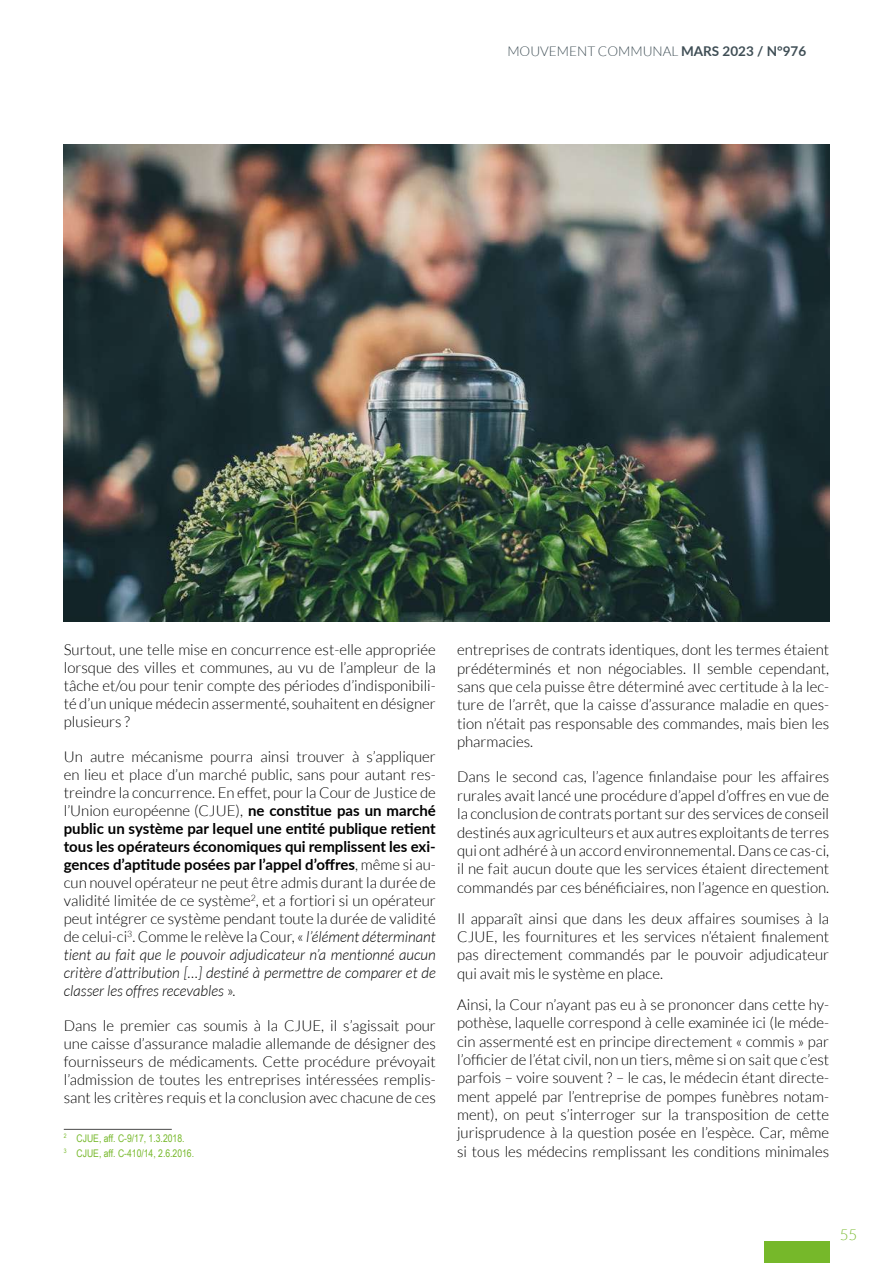
<style>
.page{position:relative;width:893px;height:1263px;background:#fff}
.page>*{position:absolute;margin:0;border:0;box-sizing:border-box;transform-origin:0 0}
.t1{font:300 15px/18.3px "Lato";color:#000;text-align:justify}
.t2{font:300 15px "Lato";color:#76b82a}
.t3{font:300 13.5px "Lato";color:#3f4e55}
.t4{font:10.5px/14.7px "Arial Narrow";color:#76b82a}
.s1{font-weight:700}
.s2{font-style:italic}
</style>
<div class="page">
<div style="left:764px;top:1241px;width:65px;height:22px;background:#76b82a"></div>
<hr style="left:64px;top:1129px;width:108px;height:1px;background:#4a4a49">
<img style="left:64px;top:145px;width:765px;height:477px">
<p class="t3" style="left:507px;top:44px;width:300px">MOUVEMENT COMMUNAL <span class="s1">MARS 2023 / N°976</span></p>
<p class="t1" style="left:64px;top:641px;width:374px">Surtout, une telle mise en concurrence est-elle appropriée lorsque des villes et communes, au vu de l’ampleur de la tâche et/ou pour tenir compte des périodes d’indisponibili&shy;té d’un unique médecin assermenté, souhaitent en désigner plusieurs ?</p>
<p class="t1" style="left:64px;top:748px;width:374px">Un autre mécanisme pourra ainsi trouver à s’appliquer en lieu et place d’un marché public, sans pour autant res&shy;treindre la concurrence. En effet, pour la Cour de Justice de l’Union européenne (CJUE), <span class="s1">ne constitue pas un marché public un système par lequel une entité publique retient tous les opérateurs économiques qui remplissent les exi&shy;gences d’aptitude posées par l’appel d’offres</span>, même si au&shy;cun nouvel opérateur ne peut être admis durant la durée de validité limitée de ce système<sup>2</sup>, et a fortiori si un opérateur peut intégrer ce système pendant toute la durée de validité de celui-ci<sup>3</sup>. Comme le relève la Cour, « <span class="s2">l’élément déterminant tient au fait que le pouvoir adjudicateur n’a mentionné aucun critère d’attribution […] destiné à permettre de comparer et de classer les offres recevables</span> ».</p>
<p class="t1" style="left:64px;top:1017px;width:374px">Dans le premier cas soumis à la CJUE, il s’agissait pour une caisse d’assurance maladie allemande de désigner des fournisseurs de médicaments. Cette procédure prévoyait l’admission de toutes les entreprises intéressées remplis&shy;sant les critères requis et la conclusion avec chacune de ces</p>
<p class="t4" style="left:64px;top:1130px;width:132px"><sup>2</sup> CJUE, aff. C-9/17, 1.3.2018.<br><sup>3</sup> CJUE, aff. C-410/14, 2.6.2016.</p>
<p class="t1" style="left:457px;top:641px;width:374px">entreprises de contrats identiques, dont les termes étaient prédéterminés et non négociables. Il semble cependant, sans que cela puisse être déterminé avec certitude à la lec&shy;ture de l’arrêt, que la caisse d’assurance maladie en ques&shy;tion n’était pas responsable des commandes, mais bien les pharmacies.</p>
<p class="t1" style="left:457px;top:768px;width:374px">Dans le second cas, l’agence finlandaise pour les affaires rurales avait lancé une procédure d’appel d’offres en vue de la conclusion de contrats portant sur des services de conseil destinés aux agriculteurs et aux autres exploitants de terres qui ont adhéré à un accord environnemental. Dans ce cas-ci, il ne fait aucun doute que les services étaient directement commandés par ces bénéficiaires, non l’agence en question.</p>
<p class="t1" style="left:457px;top:909px;width:374px">Il apparaît ainsi que dans les deux affaires soumises à la CJUE, les fournitures et les services n’étaient finalement pas directement commandés par le pouvoir adjudicateur qui avait mis le système en place.</p>
<p class="t1" style="left:457px;top:995px;width:374px">Ainsi, la Cour n’ayant pas eu à se prononcer dans cette hy&shy;pothèse, laquelle correspond à celle examinée ici (le méde&shy;cin assermenté est en principe directement « commis » par l’officier de l’état civil, non un tiers, même si on sait que c’est parfois – voire souvent ? – le cas, le médecin étant directe&shy;ment appelé par l’entreprise de pompes funèbres notam&shy;ment), on peut s’interroger sur la transposition de cette jurisprudence à la question posée en l’espèce. Car, même si tous les médecins remplissant les conditions minimales</p>
<p class="t2" style="left:840px;top:1227px;width:19px">55</p>
</div>
